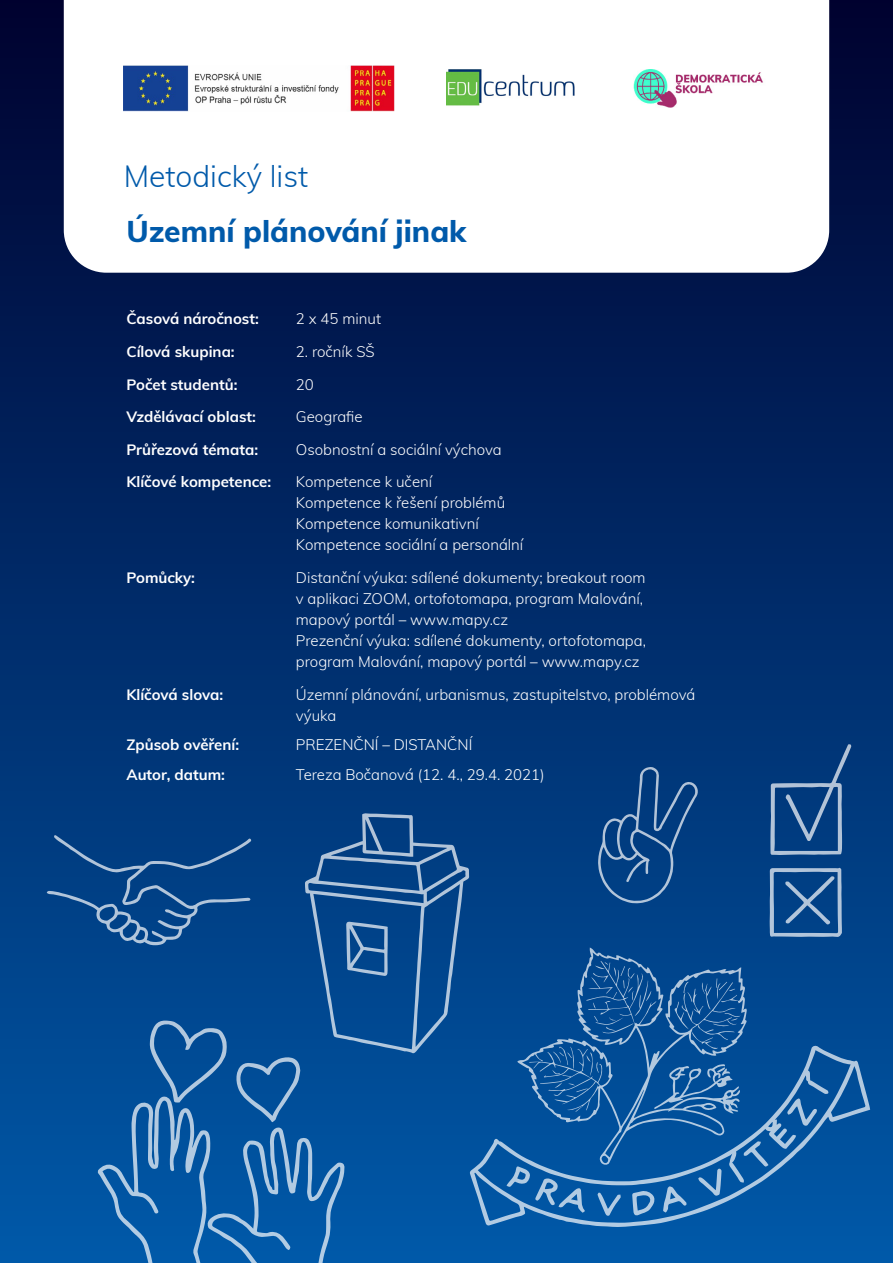
<style>
.page{position:relative;width:893px;height:1263px;background:#fff}
.page>*{position:absolute;margin:0;border:0;box-sizing:border-box;transform-origin:0 0}
.t1{font:800 30px "Muli";color:#005aaa}
.t2{font:300 30px "Muli";color:#005aaa}
.t3{font:300 15px/21px "Muli";color:#fff}
.t4{font:700 15px "Muli";color:#fff}
</style>
<div class="page">
<div style="left:0;top:0;width:893px;height:1263px;background:linear-gradient(to bottom,#00012f,#0059a9)"></div>
<svg style="left:64px;top:0;width:765px;height:273px"></svg>
<img style="left:124px;top:66px;width:271px;height:45px">
<img style="left:447px;top:69px;width:128px;height:39px">
<img style="left:627px;top:69px;width:143px;height:39px">
<svg style="left:470px;top:1045px;width:400px;height:182px;fill:#0053a0"></svg>
<svg style="left:517px;top:947px;width:230px;height:218px;fill:#004e99"></svg>
<svg style="left:654px;top:1064px;width:78px;height:45px"></svg>
<svg style="left:632px;top:1190px;width:23px;height:26px"></svg>
<svg style="left:787px;top:1098px;width:30px;height:28px"></svg>
<svg style="left:663px;top:1186px;width:24px;height:26px"></svg>
<svg style="left:506px;top:1166px;width:79px;height:47px"></svg>
<svg style="left:698px;top:1168px;width:24px;height:28px"></svg>
<svg style="left:597px;top:1192px;width:24px;height:24px"></svg>
<svg style="left:744px;top:1141px;width:24px;height:27px"></svg>
<svg style="left:588px;top:962px;width:64px;height:72px"></svg>
<svg style="left:673px;top:978px;width:68px;height:71px"></svg>
<svg style="left:555px;top:1083px;width:7px;height:5px"></svg>
<svg style="left:587px;top:1052px;width:12px;height:24px"></svg>
<svg style="left:568px;top:1083px;width:7px;height:2px"></svg>
<svg style="left:552px;top:1046px;width:22px;height:29px"></svg>
<svg style="left:598px;top:767px;width:100px;height:136px"></svg>
<svg style="left:770px;top:743px;width:81px;height:112px"></svg>
<svg style="left:770px;top:867px;width:72px;height:71px"></svg>
<svg style="left:47px;top:812px;width:422px;height:451px"></svg>
<h1 class="t2" style="left:124px;top:155px;width:186px">Metodický list</h1>
<h1 class="t1" style="left:126px;top:209px;width:342px">Územní plánování jinak</h1>
<p class="t4" style="left:126px;top:308px;width:134px">Časová náročnost:</p>
<p class="t3" style="left:296px;top:308px;width:87px">2 x 45 minut</p>
<p class="t4" style="left:126px;top:341px;width:110px">Cílová skupina:</p>
<p class="t3" style="left:296px;top:340px;width:80px">2. ročník SŠ</p>
<p class="t4" style="left:126px;top:373px;width:113px">Počet studentů:</p>
<p class="t3" style="left:296px;top:373px;width:19px">20</p>
<p class="t4" style="left:126px;top:406px;width:131px">Vzdělávací oblast:</p>
<p class="t3" style="left:296px;top:406px;width:68px">Geografie</p>
<p class="t4" style="left:126px;top:438px;width:133px">Průřezová témata:</p>
<p class="t3" style="left:296px;top:438px;width:207px">Osobnostní a sociální výchova</p>
<p class="t4" style="left:126px;top:471px;width:146px">Klíčové kompetence:</p>
<p class="t3" style="left:296px;top:471px;width:229px">Kompetence k učení<br>Kompetence k řešení problémů<br>Kompetence komunikativní<br>Kompetence sociální a personální</p>
<p class="t4" style="left:126px;top:567px;width:70px">Pomůcky:</p>
<p class="t3" style="left:296px;top:566px;width:352px">Distanční výuka: sdílené dokumenty; breakout room v aplikaci ZOOM, ortofotomapa, program Malování, mapový portál – www.mapy.cz<br>Prezenční výuka: sdílené dokumenty, ortofotomapa, program Malování, mapový portál – www.mapy.cz</p>
<p class="t4" style="left:126px;top:683px;width:98px">Klíčová slova:</p>
<p class="t3" style="left:296px;top:683px;width:401px">Územní plánování, urbanismus, zastupitelstvo, problémová výuka</p>
<p class="t4" style="left:126px;top:734px;width:114px">Způsob ověření:</p>
<p class="t3" style="left:296px;top:733px;width:178px">PREZENČNÍ – DISTANČNÍ</p>
<p class="t4" style="left:126px;top:763px;width:100px">Autor, datum:</p>
<p class="t3" style="left:296px;top:763px;width:250px">Tereza Bočanová (12. 4., 29.4. 2021)</p>
</div>
